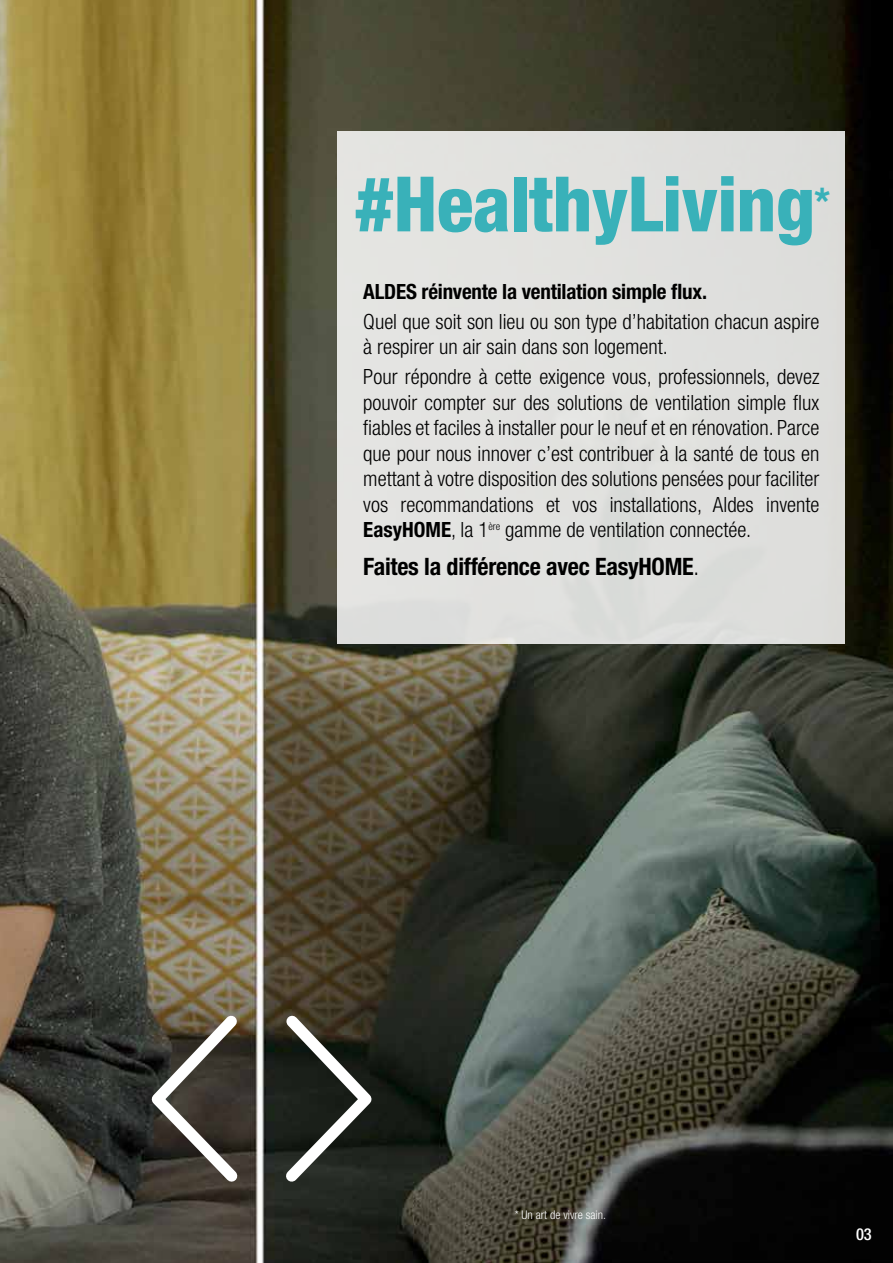
<style>
.page{position:relative;width:893px;height:1263px;background:#fff}
.page>*{position:absolute;margin:0;border:0;box-sizing:border-box;transform-origin:0 0}
.t1{font:800 condensed 76.5px "Helvetica Neue LT Std";letter-spacing:-.01em;color:#39b1b9}
.t2{font:700 condensed 24px "Helvetica Neue LT Std";letter-spacing:-.01em;color:#000}
.t3{font:300 condensed 21px/25.5px "Helvetica Neue LT Std";color:#000}
.t4{font:700 condensed 21px "Helvetica Neue LT Std";letter-spacing:-.01em;color:#000}
.t5{font:500 condensed 16.5px "Helvetica Neue LT Std";color:#fff}
.t6{font:300 condensed 12px "Helvetica Neue LT Std";color:#fff}
.s1{font-weight:700}
.s2{font-weight:300}
</style>
<div class="page">
<img style="left:0;top:0;width:893px;height:1263px">
<div style="left:338px;top:131px;width:507px;height:512px;background:#e1e1df"></div>
<svg style="left:142px;top:1005px;width:106px;height:187px;background:#575149"></svg>
<svg style="left:276px;top:1005px;width:106px;height:187px;background:#3d3f38"></svg>
<h1 class="t1" style="left:354px;top:157px;width:477px">#HealthyLiving<sup>*</sup></h1>
<p class="t4" style="left:363px;top:279px;width:345px">ALDES réinvente la ventilation simple flux.</p>
<p class="t3" style="left:363px;top:309px;width:457px">Quel que soit son lieu ou son type d’habitation chacun aspire à respirer un air sain dans son logement.</p>
<p class="t3" style="left:363px;top:364px;width:458px;text-align:justify">Pour répondre à cette exigence vous, professionnels, devez pouvoir compter sur des solutions de ventilation simple flux fiables et faciles à installer pour le neuf et en rénovation. Parce que pour nous innover c’est contribuer à la santé de tous en mettant à votre disposition des solutions pensées pour faciliter vos recommandations et vos installations, Aldes invente <span class="s1">EasyHOME</span>, la 1<sup>ère</sup> gamme de ventilation connectée.</p>
<p class="t2" style="left:363px;top:552px;width:337px">Faites la différence avec EasyHOME<span class="s2">.</span></p>
<p class="t6" style="left:515px;top:1208px;width:93px">* Un art de vivre sain.</p>
<p class="t5" style="left:856px;top:1224px;width:17px">03</p>
</div>
